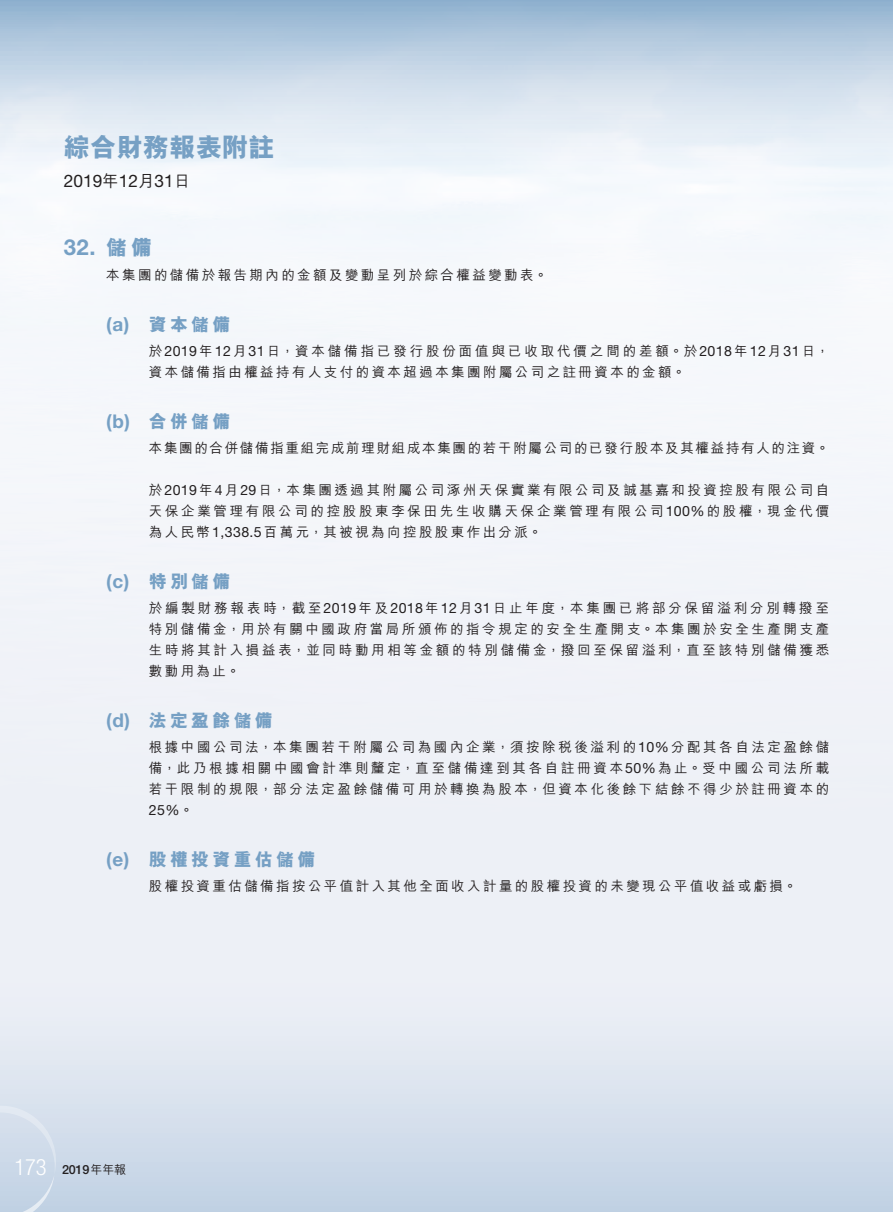
<style>
.page{position:relative;width:893px;height:1212px;background:#fff}
.page>*{position:absolute;margin:0;border:0;box-sizing:border-box;transform-origin:0 0}
.t1{font:800 26.4px "M Hei HK";color:#76a0c4}
.t2{font:300 condensed 22.5px "Helvetica Neue LT Std";color:#fff}
._01_Heading_1{font:700 22.05px "Helvetica Neue LT Std";color:#76a0c4}
._01_Heading_1-2{font:800 21px "M Hei HK";color:#76a0c4}
._02_Heading_2{font:700 18.9px "Helvetica Neue LT Std";color:#76a0c4}
._02_Heading_2-2{font:800 18px "M Hei HK";letter-spacing:.18em;color:#76a0c4}
.t3{font:17.4px "Helvetica Neue LT Std";color:#231f20}
._00_Body_text{font:14.1px "Helvetica Neue LT Std";color:#231f20}
._00_Body_text-2{font:500 13.5px/21px "M Hei HK";letter-spacing:.18em;color:#231f20;text-align:justify}
._00_Body_text-3{font:500 13.5px "M Hei HK";letter-spacing:.125em;color:#231f20}
.t4{font:500 12.6px "Helvetica Neue LT Std";color:#231f20}
.s1{font-family:"M Hei HK";font-weight:500;font-size:16.5px}
.s2{font-family:"Helvetica Neue LT Std";font-weight:400;font-size:14.1px}
.s3{font-family:"M Hei HK";font-weight:500;font-size:13.5px}
.s4{font-family:"M Hei HK";font-size:12px}
</style>
<div class="page">
<div style="left:0;top:0;width:892px;height:1212px;background:#c9d7e7"></div>
<img style="left:0;top:0;width:892px;height:1133px">
<svg style="left:0;top:1098px;width:60px;height:114px"></svg>
<h1 class="t1" style="left:64px;top:134px;width:213px">綜合財務報表附註</h1>
<p class="t3" style="left:64px;top:170px;width:128px">2019<span class="s1">年</span>12<span class="s1">月</span>31<span class="s1">日</span></p>
<p class="_01_Heading_1" style="left:64px;top:233px;width:33px">32.</p>
<p class="_01_Heading_1-2" style="left:106px;top:236px;width:47px">儲備</p>
<p class="_00_Body_text-2" style="left:106px;top:263px;width:443px">本集團的儲備於報告期內的金額及變動呈列於綜合權益變動表。</p>
<p class="_02_Heading_2-2" style="left:149px;top:315px;width:83px">資本儲備</p>
<p class="_02_Heading_2" style="left:106px;top:312px;width:25px">a( )</p>
<p class="_02_Heading_2" style="left:106px;top:409px;width:25px">b( )</p>
<p class="_02_Heading_2" style="left:106px;top:570px;width:25px">c( )</p>
<p class="_02_Heading_2" style="left:106px;top:709px;width:25px">d( )</p>
<p class="_02_Heading_2" style="left:106px;top:848px;width:25px">e( )</p>
<p class="_00_Body_text-2" style="left:149px;top:339px;width:682px">於<span class="s2">2019</span>年<span class="s2">12</span>月<span class="s2">31</span>日，資本儲備指已發行股份面值與已收取代價之間的差額。於<span class="s2">2018</span>年<span class="s2">12</span>月<span class="s2">31</span>日，資本儲備指由權益持有人支付的資本超過本集團附屬公司之註冊資本的金額。</p>
<p class="_02_Heading_2-2" style="left:149px;top:412px;width:83px">合併儲備</p>
<p class="_00_Body_text-3" style="left:149px;top:438px;width:682px">本集團的合併儲備指重組完成前理財組成本集團的若干附屬公司的已發行股本及其權益持有人的注資。</p>
<p class="_00_Body_text-2" style="left:149px;top:479px;width:682px">於<span class="s2">2019</span>年<span class="s2">4</span>月<span class="s2">29</span>日，本集團透過其附屬公司涿州天保實業有限公司及誠基嘉和投資控股有限公司自天保企業管理有限公司的控股股東李保田先生收購天保企業管理有限公司<span class="s2">100%</span>的股權，現金代價為人民幣<span class="s2">1,338.5</span>百萬元，其被視為向控股股東作出分派。</p>
<p class="_02_Heading_2-2" style="left:149px;top:572px;width:83px">特別儲備</p>
<p class="_00_Body_text-2" style="left:149px;top:597px;width:682px">於編製財務報表時，截至<span class="s2">2019</span>年及<span class="s2">2018</span>年<span class="s2">12</span>月<span class="s2">31</span>日止年度，本集團已將部分保留溢利分別轉撥至特別儲備金，用於有關中國政府當局所頒佈的指令規定的安全生產開支。本集團於安全生產開支產生時將其計入損益表，並同時動用相等金額的特別儲備金，撥回至保留溢利，直至該特別儲備獲悉數動用為止。</p>
<p class="_02_Heading_2-2" style="left:149px;top:711px;width:126px">法定盈餘儲備</p>
<p class="_00_Body_text-2" style="left:149px;top:736px;width:682px">根據中國公司法，本集團若干附屬公司為國內企業，須按除稅後溢利的<span class="s2">10%</span>分配其各自法定盈餘儲備，此乃根據相關中國會計準則釐定，直至儲備達到其各自註冊資本<span class="s2">50%</span>為止。受中國公司法所載若干限制的規限，部分法定盈餘儲備可用於轉換為股本，但資本化後餘下結餘不得少於註冊資本的</p>
<p class="_00_Body_text" style="left:149px;top:802px;width:46px">25%<span class="s3">。</span></p>
<p class="_02_Heading_2-2" style="left:149px;top:850px;width:168px">股權投資重估儲備</p>
<p class="_00_Body_text-2" style="left:149px;top:875px;width:650px">股權投資重估儲備指按公平值計入其他全面收入計量的股權投資的未變現公平值收益或虧損。</p>
<h2 class="t2" style="left:14px;top:1154px;width:34px">173</h2>
<p class="t4" style="left:62px;top:1162px;width:66px">2019 <span class="s4">年年報</span></p>
</div>
